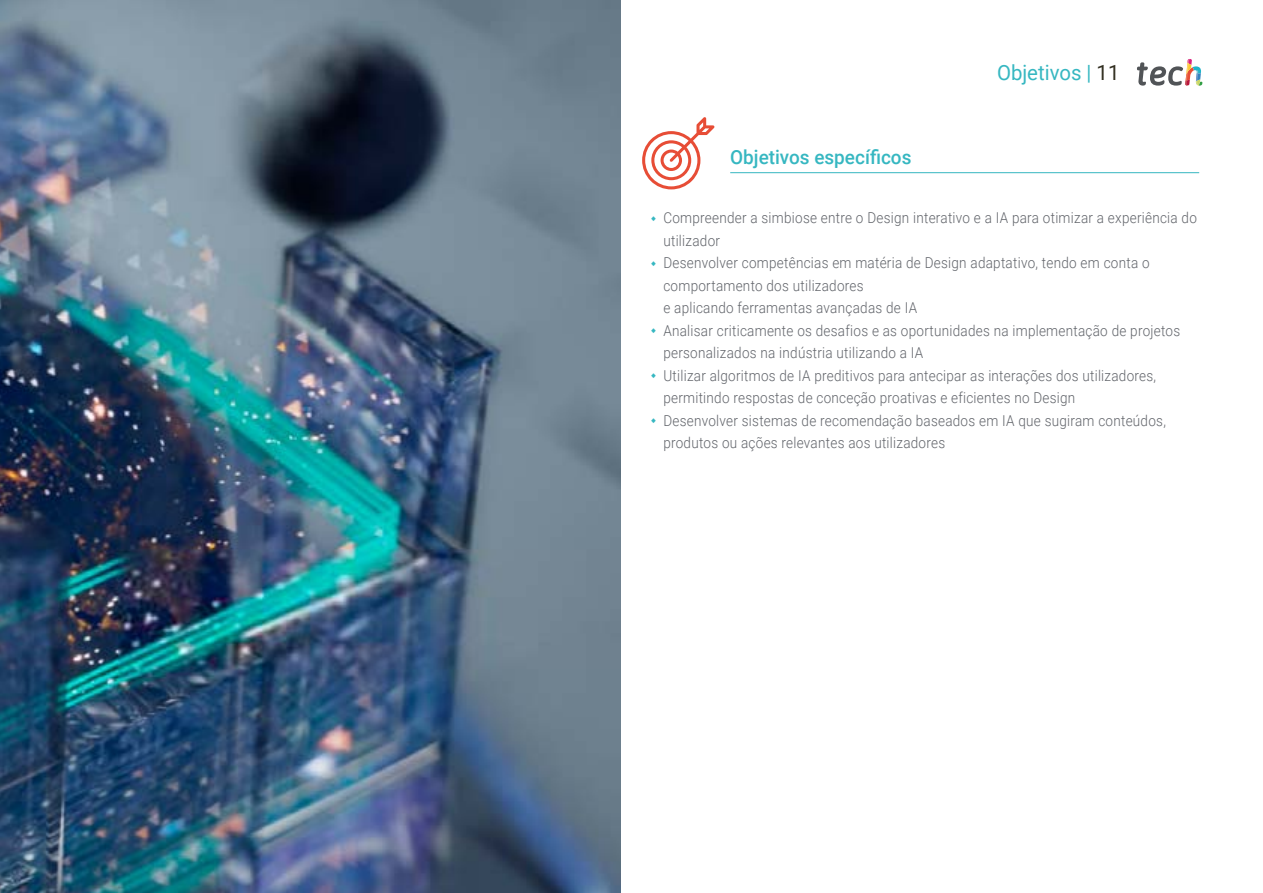
<style>
.page{position:relative;width:1263px;height:893px;background:#fff}
.page>*{position:absolute;margin:0;border:0;box-sizing:border-box;transform-origin:0 0}
.t1{font:21px "Roboto";color:#36b7c1}
.t2{font:500 19.5px "Roboto";color:#36b7c1}
.t3{font:300 15px/22.5px "Roboto";letter-spacing:.02em;color:#61646a;scale:.9 1}
.s1{color:#312e20}
</style>
<div class="page">
<hr style="left:730px;top:172px;width:469px;height:1px;background:#36b7c1">
<svg style="left:642px;top:117px;width:72px;height:72px"></svg>
<img style="left:0;top:0;width:621px;height:893px">
<svg style="left:1137px;top:59px;width:65px;height:27px"></svg>
<h2 class="t2" style="left:730px;top:144px;width:183px">Objetivos específicos</h2>
<h1 class="t1" style="left:997px;top:57px;width:124px">Objetivos | <span class="s1">11</span></h1>
<p class="t3" style="left:663px;top:206px;width:594px">Compreender a simbiose entre o Design interativo e a IA para otimizar a experiência do utilizador<br>Desenvolver competências em matéria de Design adaptativo, tendo em conta o comportamento dos utilizadores<br>e aplicando ferramentas avançadas de IA<br>Analisar criticamente os desafios e as oportunidades na implementação de projetos personalizados na indústria utilizando a IA<br>Utilizar algoritmos de IA preditivos para antecipar as interações dos utilizadores, permitindo respostas de conceção proativas e eficientes no Design<br>Desenvolver sistemas de recomendação baseados em IA que sugiram conteúdos, produtos ou ações relevantes aos utilizadores</p>
</div>
